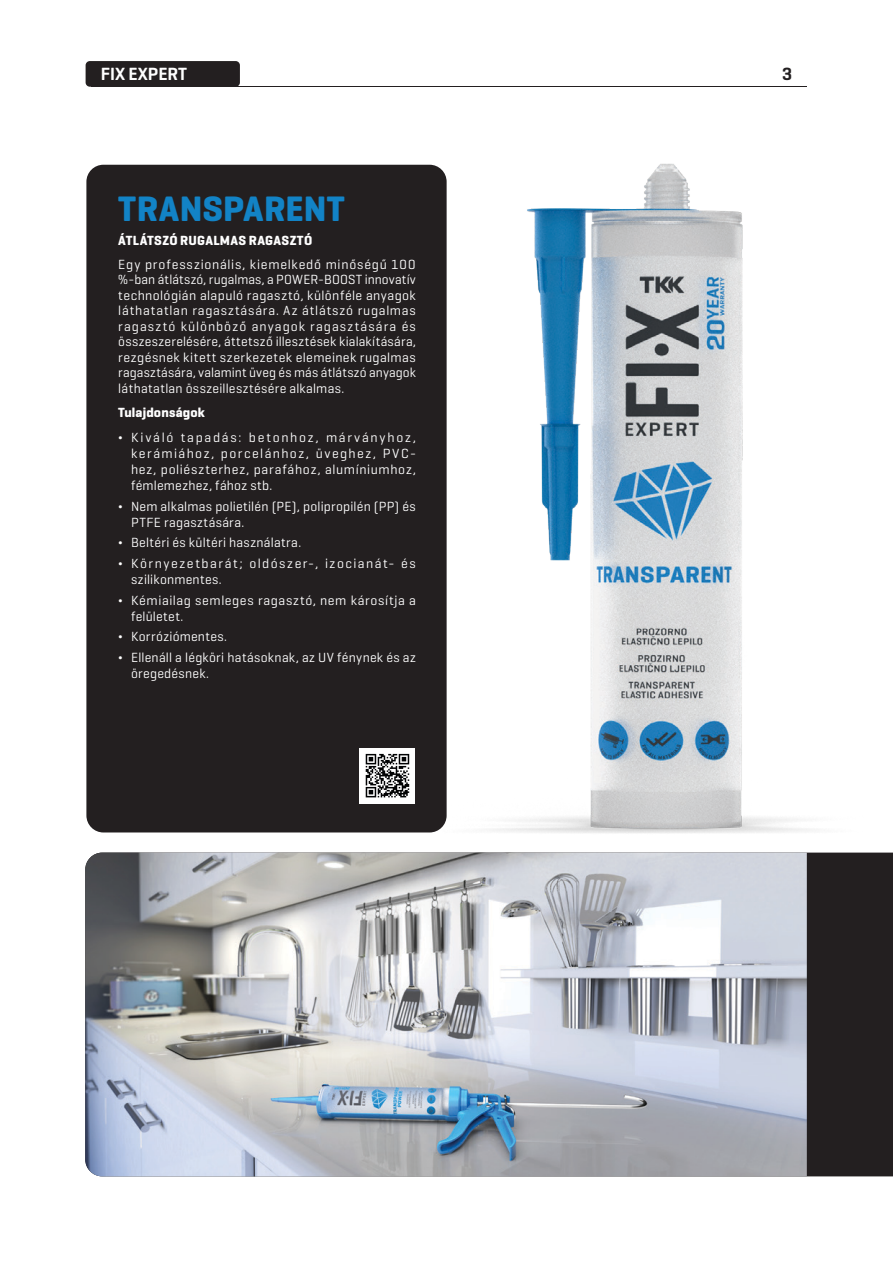
<style>
.page{position:relative;width:893px;height:1263px;background:#fff}
.page>*{position:absolute;margin:0;border:0;box-sizing:border-box;transform-origin:0 0}
.t1{font:700 36px "Geogrotesque Cyr";letter-spacing:.005em;color:#1283c6}
.t2{font:600 18px "Geogrotesque Cyr";color:#fff}
.t3{font:600 18px "Geogrotesque Cyr";color:#231f20}
.t4{font:13.5px/15.6px "Geogrotesque Cyr";letter-spacing:.03em;color:#fff}
.t5{font:13.5px/16.2px "Geogrotesque Cyr";letter-spacing:.105em;color:#fff}
.t6{font:700 13.5px "Geogrotesque Cyr";letter-spacing:.02em;color:#fff}
</style>
<div class="page">
<div style="left:86px;top:61px;width:154px;height:26px;background:#231f20;border-radius:4px"></div>
<hr style="left:91px;top:86px;width:716px;height:1px;background:#231f20">
<div style="left:86px;top:165px;width:361px;height:667px;background:#231f20;border-radius:17px"></div>
<img style="left:369px;top:163px;width:441px;height:670px">
<div style="left:807px;top:852px;width:86px;height:324px;background:#231f20"></div>
<img style="left:85px;top:852px;width:722px;height:324px">
<div style="left:360px;top:748px;width:55px;height:55px;background:#fff"></div>
<svg style="left:365px;top:753px;width:45px;height:45px"></svg>
<h2 class="t2" style="left:101px;top:63px;width:88px">FIX EXPERT</h2>
<h2 class="t3" style="left:782px;top:63px;width:12px">3</h2>
<h4 class="t1" style="left:118px;top:186px;width:228px">TRANSPARENT</h4>
<h5 class="t6" style="left:118px;top:232px;width:196px">ÁTLÁTSZÓ RUGALMAS RAGASZTÓ</h5>
<p class="t4" style="left:118px;top:256px;width:299px;text-align:justify">Egy professzionális, kiemelkedő minőségű 100 %-ban átlátszó, rugalmas, a POWER-BOOST innovatív technológián alapuló ragasztó, különféle anyagok láthatatlan ragasztására. Az átlátszó rugalmas ragasztó különböző anyagok ragasztására és összeszerelésére, áttetsző illesztések kialakítására, rezgésnek kitett szerkezetek elemeinek rugalmas ragasztására, valamint üveg és más átlátszó anyagok láthatatlan összeillesztésére alkalmas.</p>
<h6 class="t6" style="left:118px;top:404px;width:88px">Tulajdonságok</h6>
<p class="t4" style="left:131px;top:429px;width:286px;line-height:16.2px;text-align:justify;text-indent:-13px">¬ Kiváló tapadás: betonhoz, márványhoz, kerámiához, porcelánhoz, üveghez, PVC&shy;hez, poliészterhez, parafához, alumíniumhoz, fémlemezhez, fához stb.</p>
<p class="t4" style="left:131px;top:498px;width:286px;line-height:16.2px;text-indent:-13px">¬ Nem alkalmas polietilén (PE), polipropilén (PP) és<br>PTFE ragasztására.</p>
<p class="t4" style="left:118px;top:535px;width:184px">¬ Beltéri és kültéri használatra.</p>
<p class="t5" style="left:131px;top:555px;width:286px;text-indent:-13px">¬ Környezetbarát; oldószer-, izocianát- és szilikonmentes.</p>
<p class="t4" style="left:131px;top:591px;width:286px;line-height:16.2px;text-indent:-13px">¬ Kémiailag semleges ragasztó, nem károsítja a felületet.</p>
<p class="t4" style="left:118px;top:628px;width:110px">¬ Korróziómentes.</p>
<p class="t4" style="left:131px;top:648px;width:286px;line-height:16.2px;text-indent:-13px">¬ Ellenáll a légköri hatásoknak, az UV fénynek és az öregedésnek.</p>
</div>
